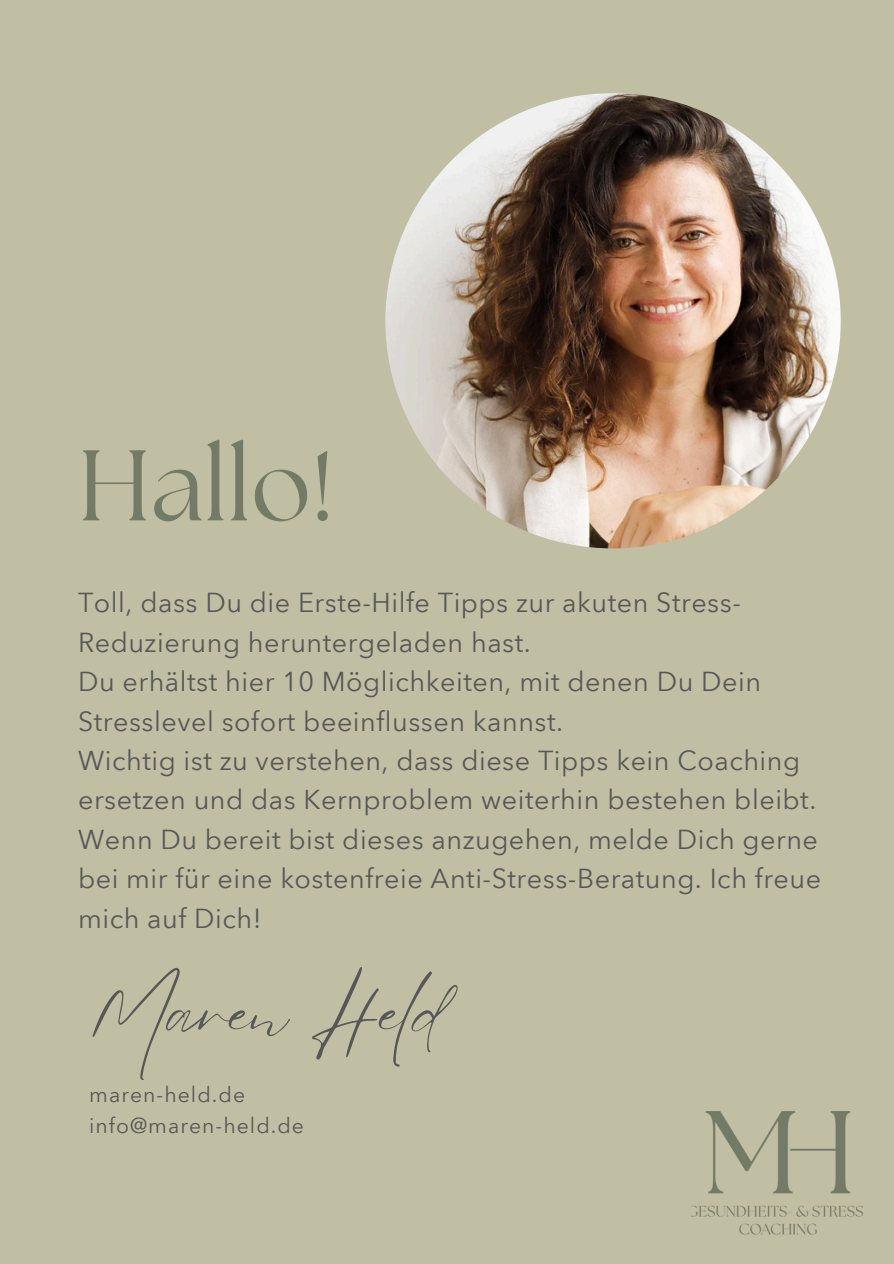
<style>
.page{position:relative;width:894px;height:1264px;background:#fff}
.page>*{position:absolute;margin:0;border:0;box-sizing:border-box;transform-origin:0 0}
.t1{font:100.05px "The Seasons";color:#737a65}
.t2{font:67.5px "Eyesome Script";color:#575757}
.t3{font:27px/39.5px "Avenir Next Arabic";letter-spacing:.02em;color:#575757}
.t4{font:21.15px "Avenir Next Arabic";letter-spacing:.05em;color:#575757}
</style>
<div class="page">
<div style="left:0;top:0;width:893px;height:1263px;background:#c0bfa4"></div>
<img style="left:385px;top:93px;width:455px;height:455px;border-radius:50%">
<img style="left:691px;top:1111px;width:172px;height:124px">
<h2 class="t1" style="left:78px;top:440px;width:257px">Hallo!</h2>
<h3 class="t3" style="left:78px;top:583px;width:744px">Toll, dass Du die Erste-Hilfe Tipps zur akuten Stress-Reduzierung heruntergeladen hast.<br>Du erhältst hier 10 Möglichkeiten, mit denen Du Dein Stresslevel sofort beeinflussen kannst.<br>Wichtig ist zu verstehen, dass diese Tipps kein Coaching ersetzen und das Kernproblem weiterhin bestehen bleibt.<br>Wenn Du bereit bist dieses anzugehen, melde Dich gerne bei mir für eine kostenfreie Anti-Stress-Beratung. Ich freue mich auf Dich!</h3>
<p class="t2" style="left:89px;top:967px;width:359px">Maren Held</p>
<p class="t4" style="left:89px;top:1082px;width:157px">maren-held.de</p>
<p class="t4" style="left:89px;top:1113px;width:216px">info@maren-held.de</p>
</div>
